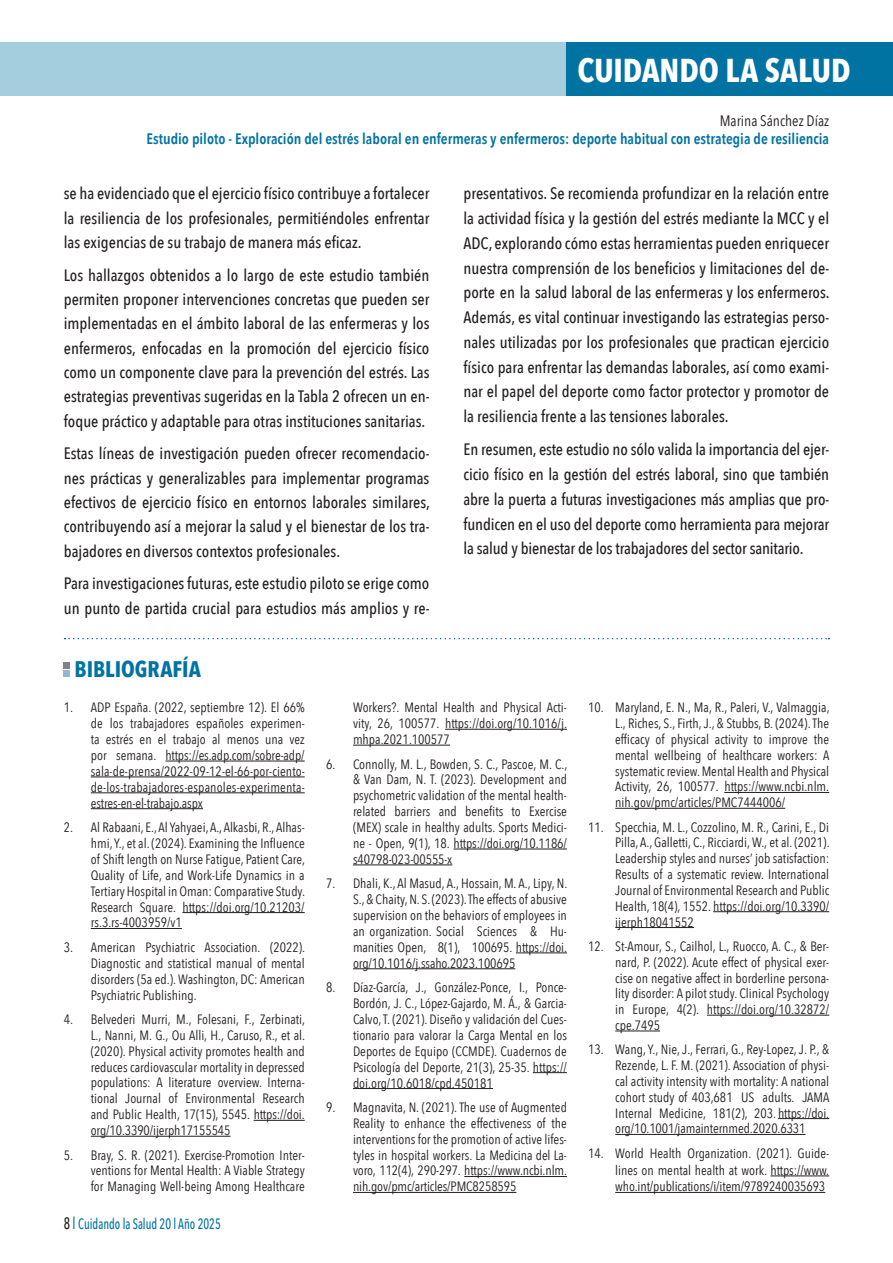
<style>
.page{position:relative;width:893px;height:1263px;background:#fff}
.page>*{position:absolute;margin:0;border:0;box-sizing:border-box;transform-origin:0 0}
.t1{font:700 33px "Avenir Next Condensed";color:#fff}
.t2{font:700 22.5px "Avenir Next Condensed";color:#0073a3}
.t3{font:500 16.5px/24.3px "Avenir Next Condensed";color:#231f20;text-align:justify}
.t4{font:600 15.15px "Avenir Next Condensed";color:#0073a3}
.t5{font:15.15px "Avenir Next Condensed";color:#231f20}
.t6{font:500 15px "Avenir Next Condensed";color:#0073a3;scale:.8 1}
.t7{font:13.5px/15.9px "Avenir Next Condensed";color:#231f20;text-align:justify}
.s1{font-size:16.5px;color:#231f20}
.s2{font-size:16.5px}
</style>
<div class="page">
<div style="left:0;top:43px;width:893px;height:53px;background:#a4cddd"></div>
<div style="left:567px;top:43px;width:326px;height:53px;background:#0073a3"></div>
<svg style="left:65px;top:638px;width:764px;height:1px"></svg>
<div style="left:64px;top:662px;width:6px;height:7px;background:#808285"></div>
<div style="left:64px;top:670px;width:6px;height:7px;background:#93b6d2"></div>
<hr style="left:165px;top:761px;width:140px;height:1px;background:#231f20">
<hr style="left:91px;top:776px;width:214px;height:1px;background:#231f20">
<hr style="left:91px;top:792px;width:214px;height:1px;background:#231f20">
<hr style="left:91px;top:808px;width:112px;height:1px;background:#231f20">
<hr style="left:182px;top:912px;width:123px;height:1px;background:#231f20">
<hr style="left:91px;top:928px;width:91px;height:1px;background:#231f20">
<hr style="left:254px;top:1120px;width:51px;height:1px;background:#231f20">
<hr style="left:91px;top:1136px;width:140px;height:1px;background:#231f20">
<hr style="left:445px;top:729px;width:122px;height:1px;background:#231f20">
<hr style="left:353px;top:745px;width:97px;height:1px;background:#231f20">
<hr style="left:453px;top:849px;width:114px;height:1px;background:#231f20">
<hr style="left:353px;top:864px;width:99px;height:1px;background:#231f20">
<hr style="left:516px;top:952px;width:51px;height:1px;background:#231f20">
<hr style="left:353px;top:968px;width:162px;height:1px;background:#231f20">
<hr style="left:533px;top:1072px;width:34px;height:1px;background:#231f20">
<hr style="left:353px;top:1088px;width:140px;height:1px;background:#231f20">
<hr style="left:464px;top:1176px;width:103px;height:1px;background:#231f20">
<hr style="left:353px;top:1192px;width:163px;height:1px;background:#231f20">
<hr style="left:724px;top:792px;width:105px;height:1px;background:#231f20">
<hr style="left:615px;top:808px;width:170px;height:1px;background:#231f20">
<hr style="left:713px;top:911px;width:116px;height:1px;background:#231f20">
<hr style="left:615px;top:927px;width:79px;height:1px;background:#231f20">
<hr style="left:707px;top:1015px;width:122px;height:1px;background:#231f20">
<hr style="left:615px;top:1031px;width:45px;height:1px;background:#231f20">
<hr style="left:778px;top:1118px;width:51px;height:1px;background:#231f20">
<hr style="left:615px;top:1134px;width:190px;height:1px;background:#231f20">
<hr style="left:770px;top:1175px;width:59px;height:1px;background:#231f20">
<hr style="left:615px;top:1192px;width:210px;height:1px;background:#231f20">
<h1 class="t1" style="left:577px;top:50px;width:275px">CUIDANDO LA SALUD</h1>
<p class="t5" style="left:720px;top:107px;width:111px">Marina Sánchez Díaz</p>
<p class="t4" style="left:147px;top:125px;width:684px">Estudio piloto - Exploración del estrés laboral en enfermeras y enfermeros: deporte habitual con estrategia de resiliencia</p>
<p class="t3" style="left:64px;top:181px;width:367px">se ha evidenciado que el ejercicio físico contribuye a fortalecer la resiliencia de los profesionales, permitiéndoles enfrentar las exigencias de su trabajo de manera más eficaz.</p>
<p class="t3" style="left:64px;top:263px;width:367px">Los hallazgos obtenidos a lo largo de este estudio también permiten proponer intervenciones concretas que pueden ser implementadas en el ámbito laboral de las enfermeras y los enfermeros, enfocadas en la promoción del ejercicio físico como un componente clave para la prevención del estrés. Las estrategias preventivas sugeridas en la Tabla 2 ofrecen un en&shy;foque práctico y adaptable para otras instituciones sanitarias.</p>
<p class="t3" style="left:64px;top:441px;width:368px">Estas líneas de investigación pueden ofrecer recomendacio&shy;nes prácticas y generalizables para implementar programas efectivos de ejercicio físico en entornos laborales similares, contribuyendo así a mejorar la salud y el bienestar de los tra&shy;bajadores en diversos contextos profesionales.</p>
<p class="t3" style="left:64px;top:571px;width:367px">Para investigaciones futuras, este estudio piloto se erige como un punto de partida crucial para estudios más amplios y re-</p>
<p class="t3" style="left:463px;top:181px;width:368px;line-height:24.8px">presentativos. Se recomienda profundizar en la relación entre la actividad física y la gestión del estrés mediante la MCC y el ADC, explorando cómo estas herramientas pueden enriquecer nuestra comprensión de los beneficios y limitaciones del de&shy;porte en la salud laboral de las enfermeras y los enfermeros.<br>Además, es vital continuar investigando las estrategias perso&shy;nales utilizadas por los profesionales que practican ejercicio físico para enfrentar las demandas laborales, así como exami&shy;nar el papel del deporte como factor protector y promotor de la resiliencia frente a las tensiones laborales.</p>
<p class="t3" style="left:463px;top:437px;width:367px;line-height:24.8px">En resumen, este estudio no sólo valida la importancia del ejer&shy;cicio físico en la gestión del estrés laboral, sino que también abre la puerta a futuras investigaciones más amplias que pro&shy;fundicen en el uso del deporte como herramienta para mejorar la salud y bienestar de los trabajadores del sector sanitario.</p>
<h2 class="t2" style="left:75px;top:656px;width:128px">BIBLIOGRAFÍA</h2>
<p class="t7" style="left:91px;top:699px;width:216px;text-indent:-27px">1. ADP España. (2022, septiembre 12). El 66% de los trabajadores españoles experimen&shy;ta estrés en el trabajo al menos una vez por semana. https://es.adp.com/sobre-adp/ sala-de-prensa/2022-09-12-el-66-por-ciento&shy;de-los-trabajadores-espanoles-experimenta&shy;estres-en-el-trabajo.aspx</p>
<p class="t7" style="left:91px;top:819px;width:216px;text-indent:-27px">2. Al Rabaani, E., Al Yahyaei, A., Alkasbi, R., Alhas&shy;hmi, Y., et al. (2024). Examining the Influence of Shift length on Nurse Fatigue, Patient Care, Quality of Life, and Work-Life Dynamics in a Tertiary Hospital in Oman: Comparative Study.<br>Research Square. https://doi.org/10.21203/ rs.3.rs-4003959/v1</p>
<p class="t7" style="left:91px;top:938px;width:216px;text-indent:-27px">3. American Psychiatric Association. (2022).<br>Diagnostic and statistical manual of mental disorders (5a ed.). Washington, DC: American Psychiatric Publishing.</p>
<p class="t7" style="left:91px;top:1010px;width:216px;text-indent:-27px">4. Belvederi Murri, M., Folesani, F., Zerbinati, L., Nanni, M. G., Ou Alli, H., Caruso, R., et al. (2020). Physical activity promotes health and reduces cardiovascular mortality in depressed populations: A literature overview. Interna&shy;tional Journal of Environmental Research and Public Health, 17(15), 5545. https://doi. org/10.3390/ijerph17155545</p>
<p class="t7" style="left:91px;top:1146px;width:215px;text-indent:-27px">5. Bray, S. R. (2021). Exercise-Promotion Inter&shy;ventions for Mental Health: A Viable Strategy for Managing Well-being Among Healthcare</p>
<p class="t6" style="left:64px;top:1215px;width:198px"><span class="s1">8</span> <span class="s2">l</span> Cuidando la Salud 20 l Año 2025</p>
<p class="t7" style="left:353px;top:699px;width:215px">Workers?. Mental Health and Physical Acti&shy;vity, 26, 100577. https://doi.org/10.1016/j. mhpa.2021.100577</p>
<p class="t7" style="left:353px;top:755px;width:216px;text-indent:-27px">6. Connolly, M. L., Bowden, S. C., Pascoe, M. C., &amp; Van Dam, N. T. (2023). Development and psychometric validation of the mental health&shy;related barriers and benefits to Exercise (MEX) scale in healthy adults. Sports Medici&shy;ne - Open, 9(1), 18. https://doi.org/10.1186/ s40798-023-00555-x</p>
<p class="t7" style="left:353px;top:875px;width:216px;text-indent:-27px">7. Dhali, K., Al Masud, A., Hossain, M. A., Lipy, N.<br>S., &amp; Chaity, N. S. (2023). The effects of abusive supervision on the behaviors of employees in an organization. Social Sciences &amp; Hu&shy;manities Open, 8(1), 100695. https://doi. org/10.1016/j.ssaho.2023.100695</p>
<p class="t7" style="left:353px;top:979px;width:215px;text-indent:-27px">8. Díaz-García, J., González-Ponce, I., Ponce-Bordón, J. C., López-Gajardo, M. Á., &amp; Garcia-Calvo, T. (2021). Diseño y validación del Cues&shy;tionario para valorar la Carga Mental en los Deportes de Equipo (CCMDE). Cuadernos de Psicología del Deporte, 21(3), 25-35. https:// doi.org/10.6018/cpd.450181</p>
<p class="t7" style="left:353px;top:1098px;width:215px;text-indent:-27px">9. Magnavita, N. (2021). The use of Augmented Reality to enhance the effectiveness of the interventions for the promotion of active lifes&shy;tyles in hospital workers. La Medicina del La&shy;voro, 112(4), 290-297. https://www.ncbi.nlm. nih.gov/pmc/articles/PMC8258595</p>
<p class="t7" style="left:615px;top:699px;width:216px;text-indent:-27px">10. Maryland, E. N., Ma, R., Paleri, V., Valmaggia, L., Riches, S., Firth, J., &amp; Stubbs, B. (2024). The efficacy of physical activity to improve the mental wellbeing of healthcare workers: A systematic review. Mental Health and Physical Activity, 26, 100577. https://www.ncbi.nlm. nih.gov/pmc/articles/PMC7444006/</p>
<p class="t7" style="left:615px;top:818px;width:216px;text-indent:-27px">11. Specchia, M. L., Cozzolino, M. R., Carini, E., Di Pilla, A., Galletti, C., Ricciardi, W., et al. (2021).<br>Leadership styles and nurses’ job satisfaction:<br>Results of a systematic review. International Journal of Environmental Research and Public Health, 18(4), 1552. https://doi.org/10.3390/ ijerph18041552</p>
<p class="t7" style="left:615px;top:938px;width:215px;text-indent:-27px">12. St-Amour, S., Cailhol, L., Ruocco, A. C., &amp; Ber&shy;nard, P. (2022). Acute effect of physical exer&shy;cise on negative affect in borderline persona&shy;lity disorder: A pilot study. Clinical Psychology in Europe, 4(2). https://doi.org/10.32872/ cpe.7495</p>
<p class="t7" style="left:615px;top:1041px;width:216px;text-indent:-27px">13. Wang, Y., Nie, J., Ferrari, G., Rey-Lopez, J. P., &amp; Rezende, L. F. M. (2021). Association of physi&shy;cal activity intensity with mortality: A national cohort study of 403,681 US adults. JAMA Internal Medicine, 181(2), 203. https://doi. org/10.1001/jamainternmed.2020.6331</p>
<p class="t7" style="left:615px;top:1145px;width:215px;line-height:16.5px;text-indent:-27px">14. World Health Organization. (2021). Guide&shy;lines on mental health at work. https://www. who.int/publications/i/item/9789240035693</p>
</div>
